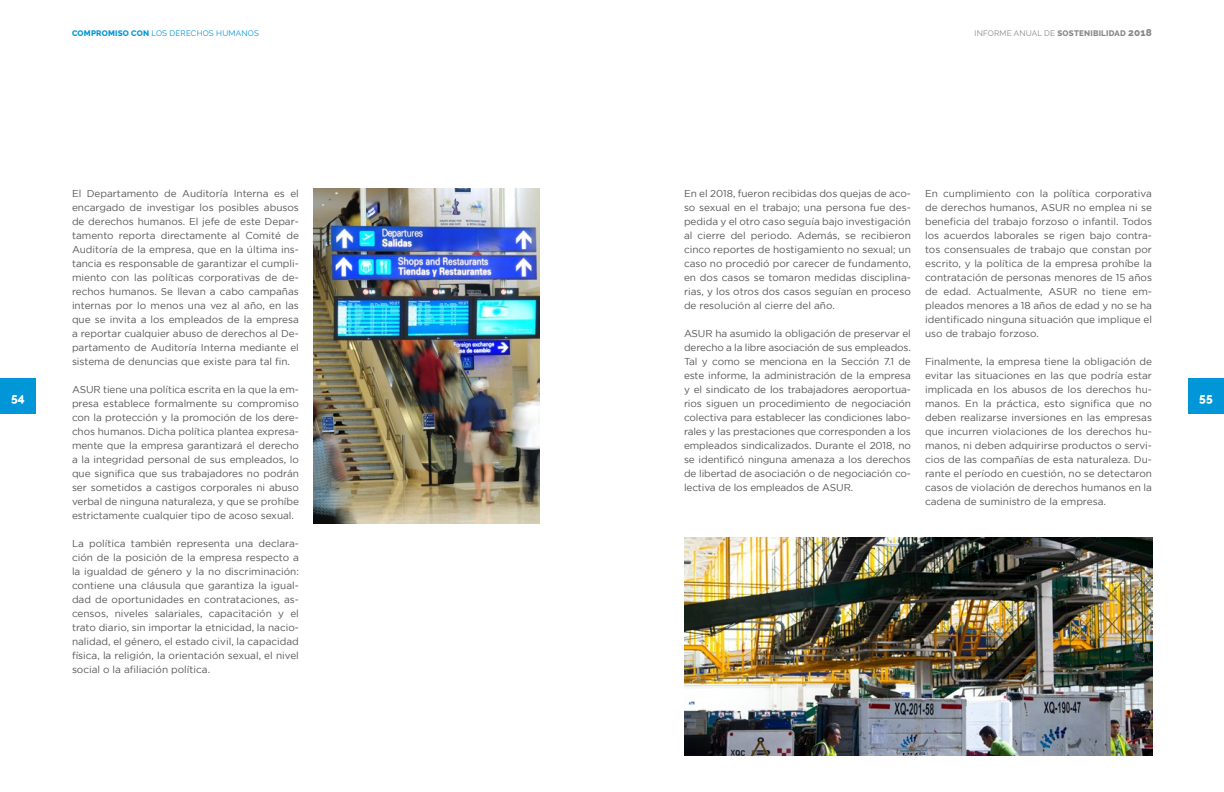
<style>
.page{position:relative;width:1224px;height:792px;background:#fff}
.page>*{position:absolute;margin:0;border:0;box-sizing:border-box;transform-origin:0 0}
.t1{font:800 12px "Raleway";color:#fff}
.t2{font:10px/14px "Gotham";color:#575756;text-align:justify}
.t3{font:8px "Raleway";letter-spacing:.025em;color:#878787}
.t4{font:8px "Raleway";letter-spacing:.025em;color:#0096d7}
.s1{font-weight:800}
.s2{font-weight:800;font-size:10px}
</style>
<div class="page">
<img style="left:313px;top:188px;width:227px;height:335px">
<img style="left:684px;top:537px;width:468px;height:219px">
<div style="left:0;top:378px;width:36px;height:36px;background:#0096d7"></div>
<div style="left:1188px;top:378px;width:36px;height:36px;background:#0096d7"></div>
<p class="t4" style="left:72px;top:29px;width:188px"><span class="s1">COMPROMISO CON</span> LOS DERECHOS HUMANOS</p>
<p class="t3" style="left:975px;top:29px;width:179px">INFORME ANUAL DE <span class="s1">SOSTENIBILIDAD</span> <span class="s2">2018</span></p>
<p class="t2" style="left:72px;top:186px;width:228px">El Departamento de Auditoría Interna es el encargado de investigar los posibles abusos de derechos humanos. El jefe de este Depar&shy;tamento reporta directamente al Comité de Auditoría de la empresa, que en la última ins&shy;tancia es responsable de garantizar el cumpli&shy;miento con las políticas corporativas de de&shy;rechos humanos. Se llevan a cabo campañas internas por lo menos una vez al año, en las que se invita a los empleados de la empresa a reportar cualquier abuso de derechos al De&shy;partamento de Auditoría Interna mediante el sistema de denuncias que existe para tal fin.</p>
<p class="t2" style="left:72px;top:382px;width:228px">ASUR tiene una política escrita en la que la em&shy;presa establece formalmente su compromiso con la protección y la promoción de los dere&shy;chos humanos. Dicha política plantea expresa&shy;mente que la empresa garantizará el derecho a la integridad personal de sus empleados, lo que significa que sus trabajadores no podrán ser sometidos a castigos corporales ni abuso verbal de ninguna naturaleza, y que se prohíbe estrictamente cualquier tipo de acoso sexual.</p>
<p class="t2" style="left:72px;top:536px;width:228px">La política también representa una declara&shy;ción de la posición de la empresa respecto a la igualdad de género y la no discriminación: contiene una cláusula que garantiza la igual&shy;dad de oportunidades en contrataciones, as&shy;censos, niveles salariales, capacitación y el trato diario, sin importar la etnicidad, la nacio&shy;nalidad, el género, el estado civil, la capacidad física, la religión, la orientación sexual, el nivel social o la afiliación política.</p>
<p class="t2" style="left:925px;top:186px;width:228px">En cumplimiento con la política corporativa de derechos humanos, ASUR no emplea ni se beneficia del trabajo forzoso o infantil. Todos los acuerdos laborales se rigen bajo contra&shy;tos consensuales de trabajo que constan por escrito, y la política de la empresa prohíbe la contratación de personas menores de 15 años de edad. Actualmente, ASUR no tiene em&shy;pleados menores a 18 años de edad y no se ha identificado ninguna situación que implique el uso de trabajo forzoso.</p>
<p class="t2" style="left:925px;top:354px;width:228px">Finalmente, la empresa tiene la obligación de evitar las situaciones en las que podría estar implicada en los abusos de los derechos hu&shy;manos. En la práctica, esto significa que no deben realizarse inversiones en las empresas que incurren violaciones de los derechos hu&shy;manos, ni deben adquirirse productos o servi&shy;cios de las compañías de esta naturaleza. Du&shy;rante el período en cuestión, no se detectaron casos de violación de derechos humanos en la cadena de suministro de la empresa.</p>
<p class="t2" style="left:684px;top:186px;width:228px">En el 2018, fueron recibidas dos quejas de aco&shy;so sexual en el trabajo; una persona fue des&shy;pedida y el otro caso seguía bajo investigación al cierre del periodo. Además, se recibieron cinco reportes de hostigamiento no sexual; un caso no procedió por carecer de fundamento, en dos casos se tomaron medidas disciplina&shy;rias, y los otros dos casos seguían en proceso de resolución al cierre del año.</p>
<p class="t2" style="left:684px;top:326px;width:228px">ASUR ha asumido la obligación de preservar el derecho a la libre asociación de sus empleados.<br>Tal y como se menciona en la Sección 7.1 de este informe, la administración de la empresa y el sindicato de los trabajadores aeroportua&shy;rios siguen un procedimiento de negociación colectiva para establecer las condiciones labo&shy;rales y las prestaciones que corresponden a los empleados sindicalizados. Durante el 2018, no se identificó ninguna amenaza a los derechos de libertad de asociación o de negociación co&shy;lectiva de los empleados de ASUR.</p>
<p class="t1" style="left:11px;top:391px;width:15px">54</p>
<p class="t1" style="left:1199px;top:391px;width:15px">55</p>
</div>
